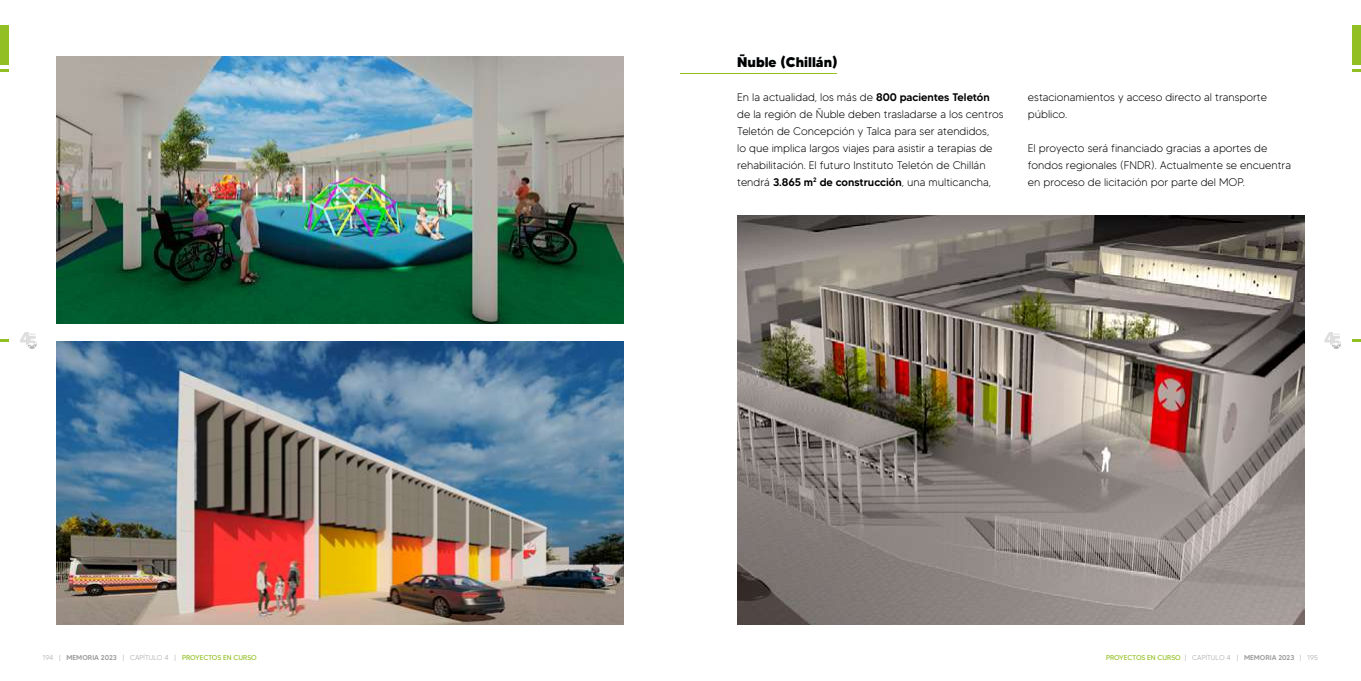
<style>
.page{position:relative;width:1361px;height:681px;background:#fff}
.page>*{position:absolute;margin:0;border:0;box-sizing:border-box;transform-origin:0 0}
.t1{font:800 14px "MADETOMMY";color:#010203}
.t2{font:300 11px/17px "MADETOMMY";color:#000}
.t3{font:7px "MADETOMMY";color:#92c024}
.s1{font-weight:500}
.s2{font-weight:300;color:#9d9d9c}
.s3{font-weight:500;color:#9d9d9c}
</style>
<div class="page">
<div style="left:0;top:26px;width:8px;height:39px;background:#92c024"></div>
<svg style="left:0;top:69px;width:8px;height:2px"></svg>
<div style="left:1352px;top:26px;width:9px;height:39px;background:#92c024"></div>
<svg style="left:1352px;top:69px;width:9px;height:2px"></svg>
<svg style="left:20px;top:332px;width:17px;height:17px"></svg>
<svg style="left:1324px;top:332px;width:17px;height:17px"></svg>
<svg style="left:0;top:339px;width:8px;height:2px"></svg>
<svg style="left:1352px;top:339px;width:9px;height:2px"></svg>
<img style="left:57px;top:57px;width:567px;height:266px">
<img style="left:57px;top:341px;width:567px;height:283px">
<img style="left:737px;top:215px;width:567px;height:409px">
<hr style="left:680px;top:73px;width:157px;height:1px;background:#92c024">
<p class="t1" style="left:737px;top:53px;width:102px">Ñuble (Chillán)</p>
<p class="t2" style="left:737px;top:88px;width:268px">En la actualidad, los más de <span class="s1">800 pacientes Teletón </span>de la región de Ñuble deben trasladarse a los centros Teletón de Concepción y Talca para ser atendidos,<br>lo que implica largos viajes para asistir a terapias de rehabilitación. El futuro Instituto Teletón de Chillán tendrá <span class="s1">3.865 m</span><sup>2</sup> <span class="s1">de construcción</span>, una multicancha,</p>
<p class="t2" style="left:1028px;top:89px;width:240px">estacionamientos y acceso directo al transporte público.</p>
<p class="t2" style="left:1028px;top:140px;width:265px">El proyecto será financiado gracias a aportes de fondos regionales (FNDR). Actualmente se encuentra en proceso de licitación por parte del MOP.</p>
<p class="t3" style="left:43px;top:653px;width:216px"><span class="s2">194 |</span> <span class="s3">MEMORIA 2023</span> <span class="s2">| CAPÍTULO 4 |</span> PROYECTOS EN CURSO</p>
<p class="t3" style="left:1106px;top:653px;width:213px">PROYECTOS EN CURSO <span class="s2">| CAPÍTULO 4 |</span> <span class="s3">MEMORIA 2023</span> <span class="s2">| 195</span></p>
</div>
